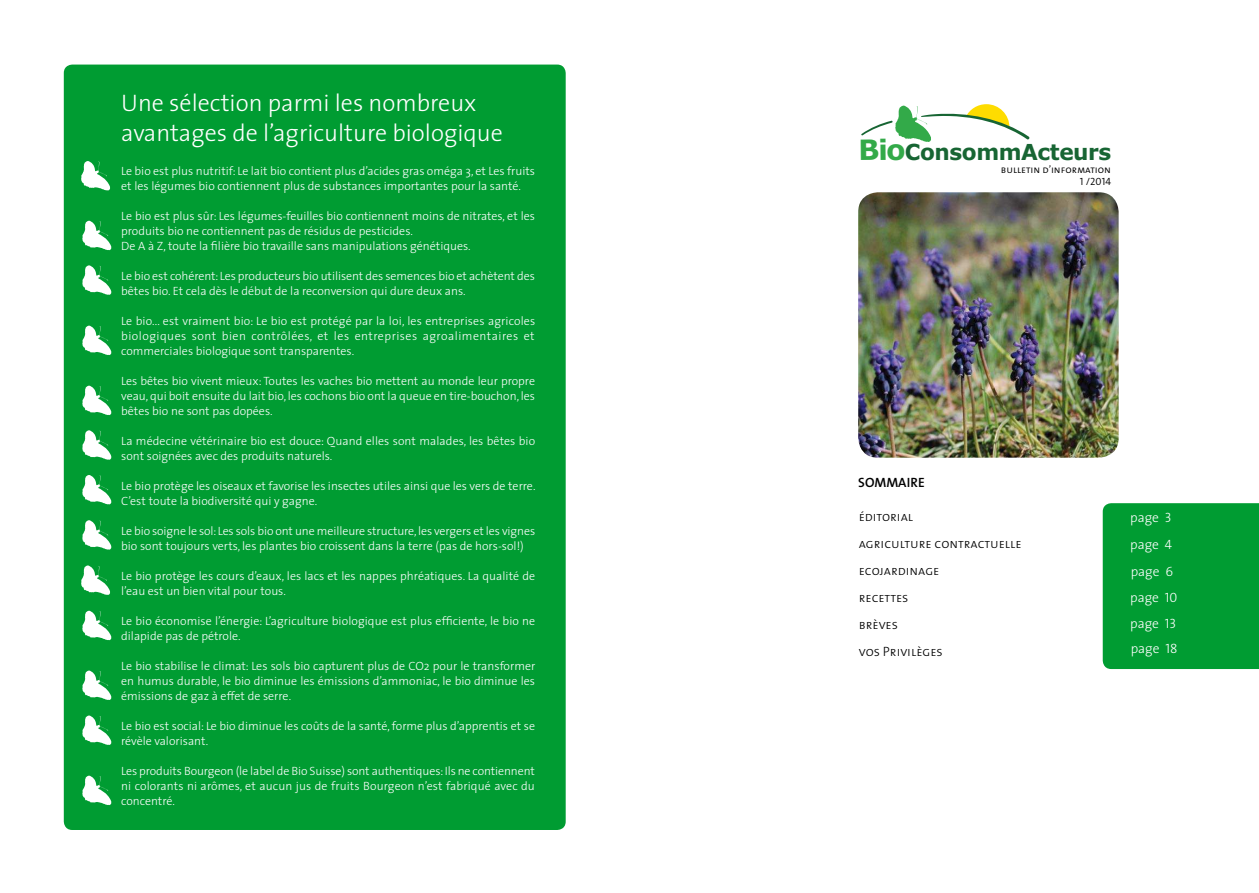
<style>
.page{position:relative;width:1259px;height:893px;background:#fff}
.page>*{position:absolute;margin:0;border:0;box-sizing:border-box;transform-origin:0 0}
.t1{font:300 24px/30px "The Sans";color:#fff}
.t2{font:700 22.05px "Verdana";letter-spacing:-.02em;color:#176533}
.t3{font:13.5px/27px "The Sans Light Caps";color:#000}
.t4{font:300 13.5px/26.7px "The Sans";color:#fff}
.t5{font:600 13.5px "The Sans";color:#000}
.t6{font:300 12px/15px "The Sans";color:#fff}
.t7{font:10.5px/12.6px "The Sans Semi Light Caps";color:#000;text-align:right}
.s1{font-family:"The Sans Light Caps";font-weight:400}
</style>
<div class="page">
<div style="left:1102px;top:503px;width:157px;height:166px;background:#009c32"></div>
<img style="left:858px;top:192px;width:260px;height:266px">
<div style="left:64px;top:65px;width:502px;height:765px;background:#009c32;border-radius:9px"></div>
<svg style="left:81px;top:161px;width:29px;height:29px"></svg>
<svg style="left:82px;top:221px;width:29px;height:29px"></svg>
<svg style="left:82px;top:265px;width:29px;height:30px"></svg>
<svg style="left:82px;top:326px;width:29px;height:29px"></svg>
<svg style="left:82px;top:386px;width:29px;height:29px"></svg>
<svg style="left:82px;top:430px;width:29px;height:30px"></svg>
<svg style="left:82px;top:475px;width:29px;height:29px"></svg>
<svg style="left:82px;top:520px;width:29px;height:30px"></svg>
<svg style="left:82px;top:611px;width:29px;height:29px"></svg>
<svg style="left:82px;top:671px;width:29px;height:29px"></svg>
<svg style="left:82px;top:715px;width:29px;height:30px"></svg>
<svg style="left:82px;top:776px;width:29px;height:29px"></svg>
<svg style="left:81px;top:565px;width:29px;height:30px"></svg>
<svg style="left:861px;top:104px;width:169px;height:38px"></svg>
<h1 class="t1" style="left:121px;top:90px;width:383px">Une sélection parmi les nombreux avantages de l’agriculture biologique</h1>
<p class="t6" style="left:121px;top:164px;width:415px">Le bio est plus nutritif: Le lait bio contient plus d’acides gras oméga 3, et Les fruits et les légumes bio contiennent plus de substances importantes pour la santé.</p>
<p class="t6" style="left:121px;top:209px;width:415px">Le bio est plus sûr: Les légumes-feuilles bio contiennent moins de nitrates, et les produits bio ne contiennent pas de résidus de pesticides.<br>De A à Z, toute la filière bio travaille sans manipulations génétiques.</p>
<p class="t6" style="left:121px;top:269px;width:415px">Le bio est cohérent: Les producteurs bio utilisent des semences bio et achètent des bêtes bio. Et cela dès le début de la reconversion qui dure deux ans.</p>
<p class="t6" style="left:121px;top:314px;width:415px;text-align:justify">Le bio... est vraiment bio: Le bio est protégé par la loi, les entreprises agricoles biologiques sont bien contrôlées, et les entreprises agroalimentaires et commerciales biologique sont transparentes.</p>
<p class="t6" style="left:121px;top:374px;width:415px;text-align:justify">Les bêtes bio vivent mieux: Toutes les vaches bio mettent au monde leur propre veau, qui boit ensuite du lait bio, les cochons bio ont la queue en tire-bouchon, les bêtes bio ne sont pas dopées.</p>
<p class="t6" style="left:121px;top:434px;width:415px">La médecine vétérinaire bio est douce: Quand elles sont malades, les bêtes bio sont soignées avec des produits naturels.</p>
<p class="t6" style="left:121px;top:479px;width:416px">Le bio protège les oiseaux et favorise les insectes utiles ainsi que les vers de terre.<br>C’est toute la biodiversité qui y gagne.</p>
<p class="t6" style="left:121px;top:524px;width:415px">Le bio soigne le sol: Les sols bio ont une meilleure structure, les vergers et les vignes bio sont toujours verts, les plantes bio croissent dans la terre (pas de hors-sol!)</p>
<p class="t6" style="left:121px;top:569px;width:415px">Le bio protège les cours d’eaux, les lacs et les nappes phréatiques. La qualité de l’eau est un bien vital pour tous.</p>
<p class="t6" style="left:121px;top:614px;width:415px">Le bio économise l’énergie: L’agriculture biologique est plus efficiente, le bio ne dilapide pas de pétrole.</p>
<p class="t6" style="left:121px;top:659px;width:415px;text-align:justify">Le bio stabilise le climat: Les sols bio capturent plus de CO2 pour le transformer en humus durable, le bio diminue les émissions d’ammoniac, le bio diminue les émissions de gaz à effet de serre.</p>
<p class="t6" style="left:121px;top:719px;width:415px">Le bio est social: Le bio diminue les coûts de la santé, forme plus d’apprentis et se révèle valorisant.</p>
<p class="t6" style="left:121px;top:764px;width:415px;text-align:justify">Les produits Bourgeon (le label de Bio Suisse) sont authentiques: Ils ne contiennent ni colorants ni arômes, et aucun jus de fruits Bourgeon n’est fabriqué avec du concentré.</p>
<h2 class="t2" style="left:905px;top:140px;width:208px">ConsommActeurs</h2>
<p class="t7" style="left:1001px;top:163px;width:112px">bulletin d’information<br>1 /2014</p>
<p class="t5" style="left:858px;top:476px;width:68px">SOMMAIRE</p>
<p class="t3" style="left:858px;top:503px;width:164px">éditorial<br>agriculture contractuelle ecojardinage<br>recettes<br>brèves<br>vos Privilèges</p>
<p class="t4" style="left:1130px;top:505px;width:49px">page <span class="s1">3 </span>page <span class="s1">4 </span>page <span class="s1">6 </span>page <span class="s1">10</span></p>
<p class="t4" style="left:1130px;top:612px;width:49px;line-height:25.2px">page <span class="s1">13 </span>page <span class="s1">18</span></p>
</div>
